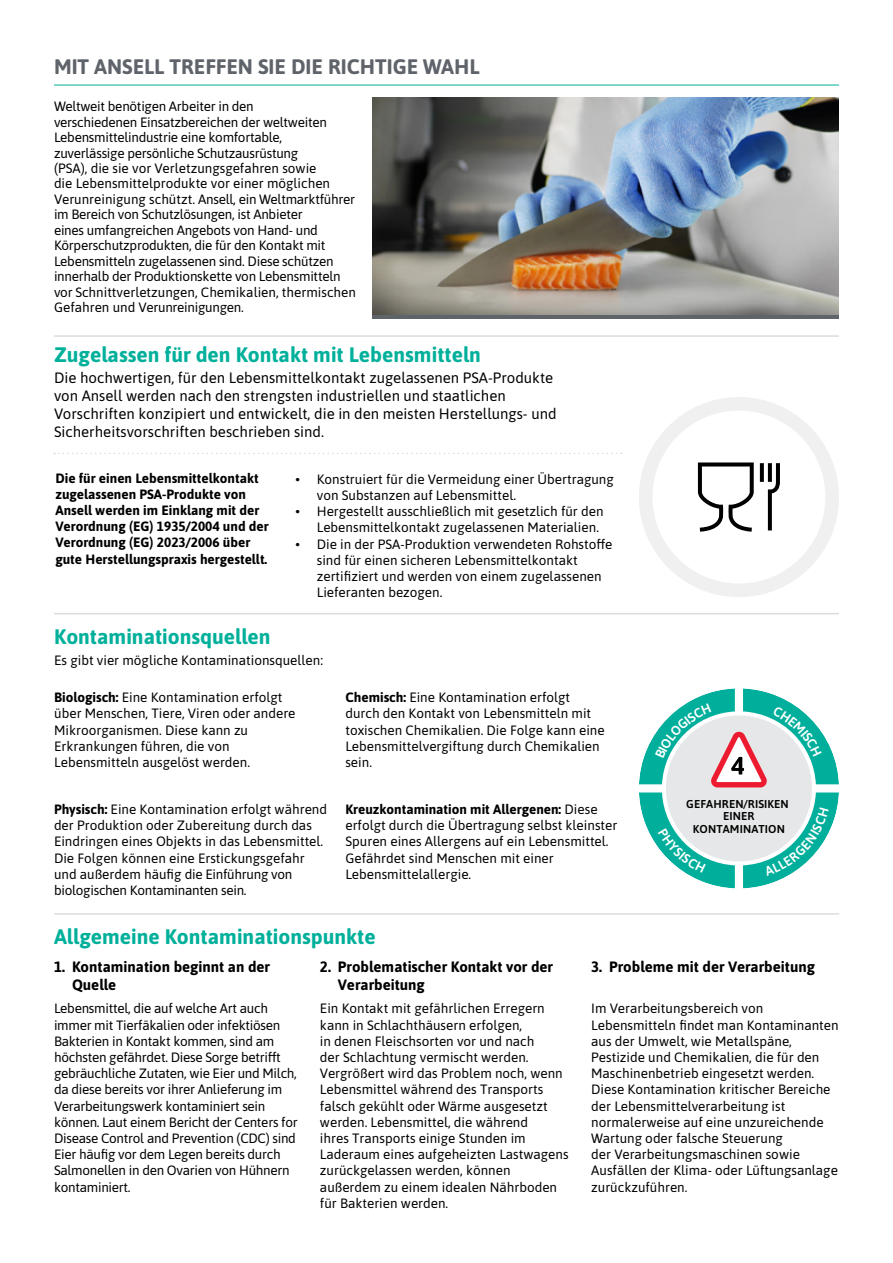
<style>
.page{position:relative;width:893px;height:1263px;background:#fff}
.page>*{position:absolute;margin:0;border:0;box-sizing:border-box;transform-origin:0 0}
.t1{font:700 21px "Asap";color:#00b09b}
.t2{font:700 21px "Asap";color:#5f636a}
.t3{font:15px/18px "Asap";color:#000}
.t4{font:700 15px/18px "Asap";color:#000}
.t5{font:13.5px/16.2px "Asap";color:#000}
.t6{font:13.5px/15.5px "Asap";letter-spacing:-.02em;color:#000}
.t7{font:700 13.5px/16.2px "Asap";color:#000}
.t8{font:600 11.4px/12.5px "Asap";letter-spacing:.01em;color:#000;text-align:center}
.s1{font-weight:700}
</style>
<div class="page">
<hr style="left:54px;top:85px;width:785px;height:1px;background:#00b09b">
<hr style="left:54px;top:913px;width:785px;height:2px;background:#dcdcdc">
<hr style="left:54px;top:613px;width:785px;height:1px;background:#dcdcdc">
<div style="left:639px;top:397px;width:200px;height:200px;border:14px solid #f0f0f1;border-radius:50%"></div>
<svg style="left:698px;top:462px;width:82px;height:70px"></svg>
<svg style="left:54px;top:453px;width:568px;height:1px"></svg>
<hr style="left:54px;top:335px;width:785px;height:2px;background:#dcdcdc">
<div style="left:373px;top:97px;width:466px;height:222px;background:linear-gradient(to right,#5f636a,#5f636a)"></div>
<img style="left:373px;top:97px;width:466px;height:217px">
<svg style="left:639px;top:688px;width:200px;height:200px"></svg>
<h1 class="t2" style="left:54px;top:51px;width:427px">MIT ANSELL TREFFEN SIE DIE RICHTIGE WAHL</h1>
<p class="t6" style="left:54px;top:98px;width:303px">Weltweit benötigen Arbeiter in den<br>verschiedenen Einsatzbereichen der weltweiten Lebensmittelindustrie eine komfortable, zuverlässige persönliche Schutzausrüstung<br>(PSA), die sie vor Verletzungsgefahren sowie<br>die Lebensmittelprodukte vor einer möglichen Verunreinigung schützt. Ansell, ein Weltmarktführer im Bereich von Schutzlösungen, ist Anbieter<br>eines umfangreichen Angebots von Hand- und Körperschutzprodukten, die für den Kontakt mit Lebensmitteln zugelassenen sind. Diese schützen innerhalb der Produktionskette von Lebensmitteln vor Schnittverletzungen, Chemikalien, thermischen Gefahren und Verunreinigungen.</p>
<h1 class="t1" style="left:54px;top:340px;width:428px">Zugelassen für den Kontakt mit Lebensmitteln</h1>
<p class="t3" style="left:54px;top:368px;width:504px">Die hochwertigen, für den Lebensmittelkontakt zugelassenen PSA-Produkte von Ansell werden nach den strengsten industriellen und staatlichen Vorschriften konzipiert und entwickelt, die in den meisten Herstellungs- und Sicherheitsvorschriften beschrieben sind.</p>
<p class="t5" style="left:317px;top:470px;width:298px;text-indent:-21px">• Konstruiert für die Vermeidung einer Übertragung von Substanzen auf Lebensmittel.</p>
<p class="t5" style="left:317px;top:503px;width:288px;text-indent:-21px">• Hergestellt ausschließlich mit gesetzlich für den<br>Lebensmittelkontakt zugelassenen Materialien.</p>
<p class="t5" style="left:317px;top:535px;width:297px;text-indent:-21px">• Die in der PSA-Produktion verwendeten Rohstoffe sind für einen sicheren Lebensmittelkontakt zertifiziert und werden von einem zugelassenen Lieferanten bezogen.</p>
<p class="t7" style="left:55px;top:469px;width:215px">Die für einen Lebensmittelkontakt zugelassenen PSA-Produkte von Ansell werden im Einklang mit der Verordnung (EG) 1935/2004 und der Verordnung (EG) 2023/2006 über gute Herstellungspraxis hergestellt.</p>
<h1 class="t1" style="left:54px;top:622px;width:218px">Kontaminationsquellen</h1>
<p class="t5" style="left:54px;top:652px;width:270px">Es gibt vier mögliche Kontaminationsquellen:</p>
<p class="t5" style="left:54px;top:689px;width:243px"><span class="s1">Biologisch:</span> Eine Kontamination erfolgt über Menschen, Tiere, Viren oder andere Mikroorganismen. Diese kann zu Erkrankungen führen, die von Lebensmitteln ausgelöst werden.</p>
<p class="t5" style="left:345px;top:689px;width:261px"><span class="s1">Chemisch:</span> Eine Kontamination erfolgt durch den Kontakt von Lebensmitteln mit toxischen Chemikalien. Die Folge kann eine Lebensmittelvergiftung durch Chemikalien sein.</p>
<p class="t5" style="left:54px;top:800px;width:275px"><span class="s1">Physisch:</span> Eine Kontamination erfolgt während der Produktion oder Zubereitung durch das Eindringen eines Objekts in das Lebensmittel.<br>Die Folgen können eine Erstickungsgefahr und außerdem häufig die Einführung von biologischen Kontaminanten sein.</p>
<p class="t5" style="left:345px;top:800px;width:273px"><span class="s1">Kreuzkontamination mit Allergenen:</span> Diese erfolgt durch die Übertragung selbst kleinster Spuren eines Allergens auf ein Lebensmittel.<br>Gefährdet sind Menschen mit einer Lebensmittelallergie.</p>
<p class="t8" style="left:686px;top:797px;width:104px">GEFAHREN/RISIKEN<br>EINER<br>KONTAMINATION</p>
<h1 class="t1" style="left:54px;top:921px;width:323px">Allgemeine Kontaminationspunkte</h1>
<p class="t4" style="left:72px;top:957px;width:200px;text-indent:-18px">1. Kontamination beginnt an der<br>Quelle</p>
<p class="t4" style="left:338px;top:957px;width:217px;text-indent:-18px">2. Problematischer Kontakt vor der<br>Verarbeitung</p>
<p class="t4" style="left:591px;top:957px;width:225px">3. Probleme mit der Verarbeitung</p>
<p class="t6" style="left:54px;top:1000px;width:245px;line-height:16.2px">Lebensmittel, die auf welche Art auch immer mit Tierfäkalien oder infektiösen Bakterien in Kontakt kommen, sind am höchsten gefährdet. Diese Sorge betrifft gebräuchliche Zutaten, wie Eier und Milch, da diese bereits vor ihrer Anlieferung im Verarbeitungswerk kontaminiert sein können. Laut einem Bericht der Centers for Disease Control and Prevention (CDC) sind Eier häufig vor dem Legen bereits durch Salmonellen in den Ovarien von Hühnern kontaminiert.</p>
<p class="t5" style="left:320px;top:1000px;width:250px">Ein Kontakt mit gefährlichen Erregern kann in Schlachthäusern erfolgen,<br>in denen Fleischsorten vor und nach<br>der Schlachtung vermischt werden.<br>Vergrößert wird das Problem noch, wenn Lebensmittel während des Transports falsch gekühlt oder Wärme ausgesetzt werden. Lebensmittel, die während<br>ihres Transports einige Stunden im Laderaum eines aufgeheizten Lastwagens zurückgelassen werden, können außerdem zu einem idealen Nährboden für Bakterien werden.</p>
<p class="t5" style="left:591px;top:1000px;width:249px">Im Verarbeitungsbereich von Lebensmitteln findet man Kontaminanten aus der Umwelt, wie Metallspäne, Pestizide und Chemikalien, die für den Maschinenbetrieb eingesetzt werden.<br>Diese Kontamination kritischer Bereiche der Lebensmittelverarbeitung ist normalerweise auf eine unzureichende Wartung oder falsche Steuerung<br>der Verarbeitungsmaschinen sowie Ausfällen der Klima- oder Lüftungsanlage zurückzuführen.</p>
</div>
